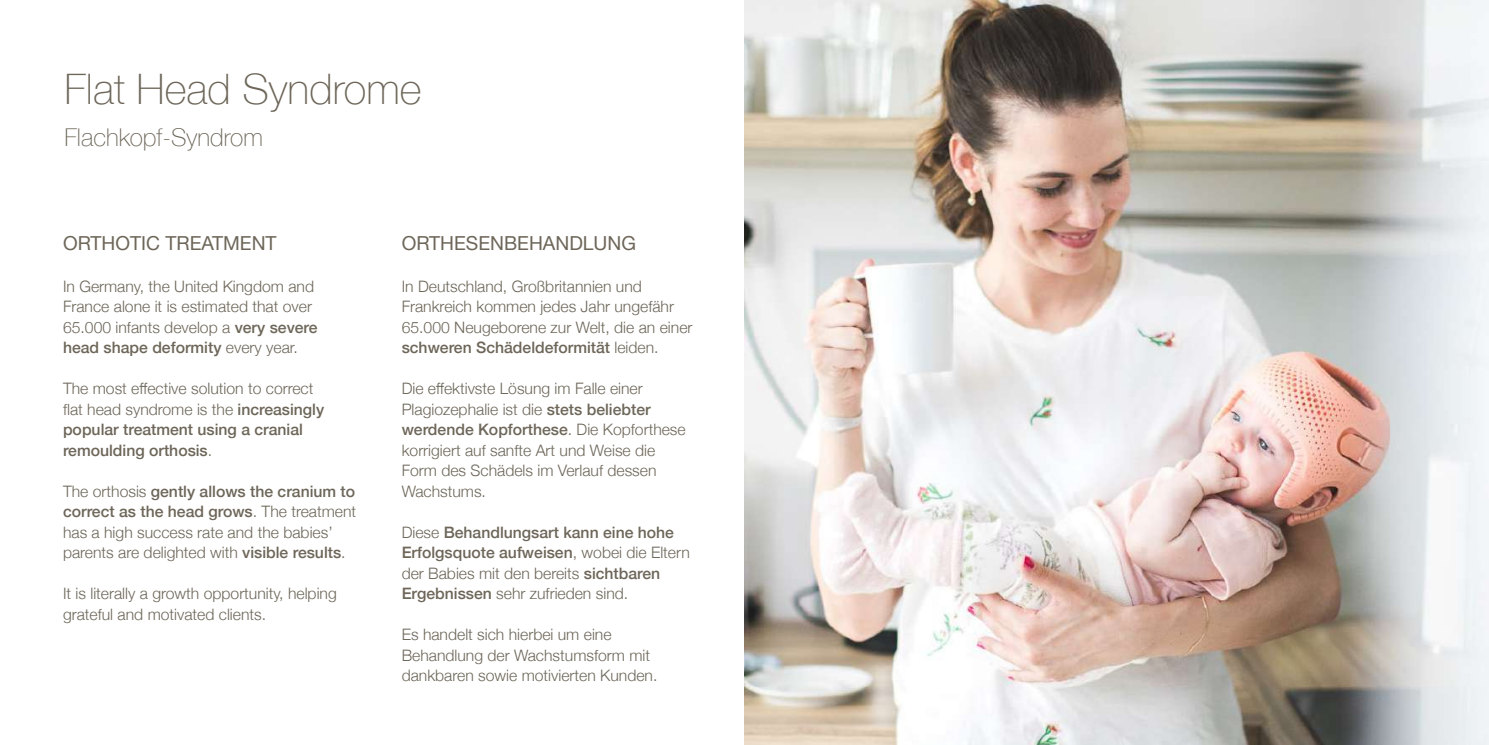
<style>
.page{position:relative;width:1489px;height:745px;background:#fff}
.page>*{position:absolute;margin:0;border:0;box-sizing:border-box;transform-origin:0 0}
.t1{font:100 42px "Helvetica Neue";color:#6d6659}
.t2{font:100 24.5px "Helvetica Neue";color:#6d6659}
.t3{font:19.25px "Helvetica Neue";color:#6d6659}
.t4{font:300 15.75px/20.5px "Helvetica Neue";color:#6d6659}
.t5{font:500 15.75px/20.5px "Helvetica Neue";color:#6d6659}
.s1{font-weight:500}
.s2{font-weight:300}
</style>
<div class="page">
<img style="left:744px;top:0;width:744px;height:744px">
<h1 class="t1" style="left:64px;top:57px;width:359px">Flat Head Syndrome</h1>
<h2 class="t2" style="left:64px;top:118px;width:200px">Flachkopf-Syndrom</h2>
<p class="t3" style="left:63px;top:229px;width:215px">ORTHOTIC TREATMENT</p>
<p class="t4" style="left:63px;top:274px;width:256px">In Germany, the United Kingdom and France alone it is estimated that over 65.000 infants develop a <span class="s1">very severe head shape deformity</span> every year.</p>
<p class="t5" style="left:63px;top:377px;width:263px"><span class="s2">The most effective solution to correct flat head syndrome is the</span> increasingly popular treatment using a cranial remoulding orthosis<span class="s2">.</span></p>
<p class="t4" style="left:63px;top:479px;width:294px">The orthosis <span class="s1">gently allows the cranium to correct as the head grows</span>. The treatment has a high success rate and the babies’ parents are delighted with <span class="s1">visible results</span>.</p>
<p class="t4" style="left:63px;top:582px;width:275px">It is literally a growth opportunity, helping grateful and motivated clients.</p>
<p class="t3" style="left:401px;top:229px;width:236px">ORTHESENBEHANDLUNG</p>
<p class="t4" style="left:401px;top:274px;width:292px">In Deutschland, Großbritannien und Frankreich kommen jedes Jahr ungefähr 65.000 Neugeborene zur Welt, die an einer <span class="s1">schweren Schädeldeformität</span> leiden.</p>
<p class="t4" style="left:401px;top:377px;width:285px">Die effektivste Lösung im Falle einer Plagiozephalie ist die <span class="s1">stets beliebter werdende Kopforthese</span>. Die Kopforthese korrigiert auf sanfte Art und Weise die Form des Schädels im Verlauf dessen Wachstums.</p>
<p class="t5" style="left:401px;top:520px;width:289px"><span class="s2">Diese</span> Behandlungsart kann eine hohe Erfolgsquote aufweisen<span class="s2">, wobei die Eltern der Babies mit den bereits</span> sichtbaren Ergebnissen <span class="s2">sehr zufrieden sind.</span></p>
<p class="t4" style="left:401px;top:623px;width:257px">Es handelt sich hierbei um eine<br>Behandlung der Wachstumsform mit dankbaren sowie motivierten Kunden.</p>
</div>
